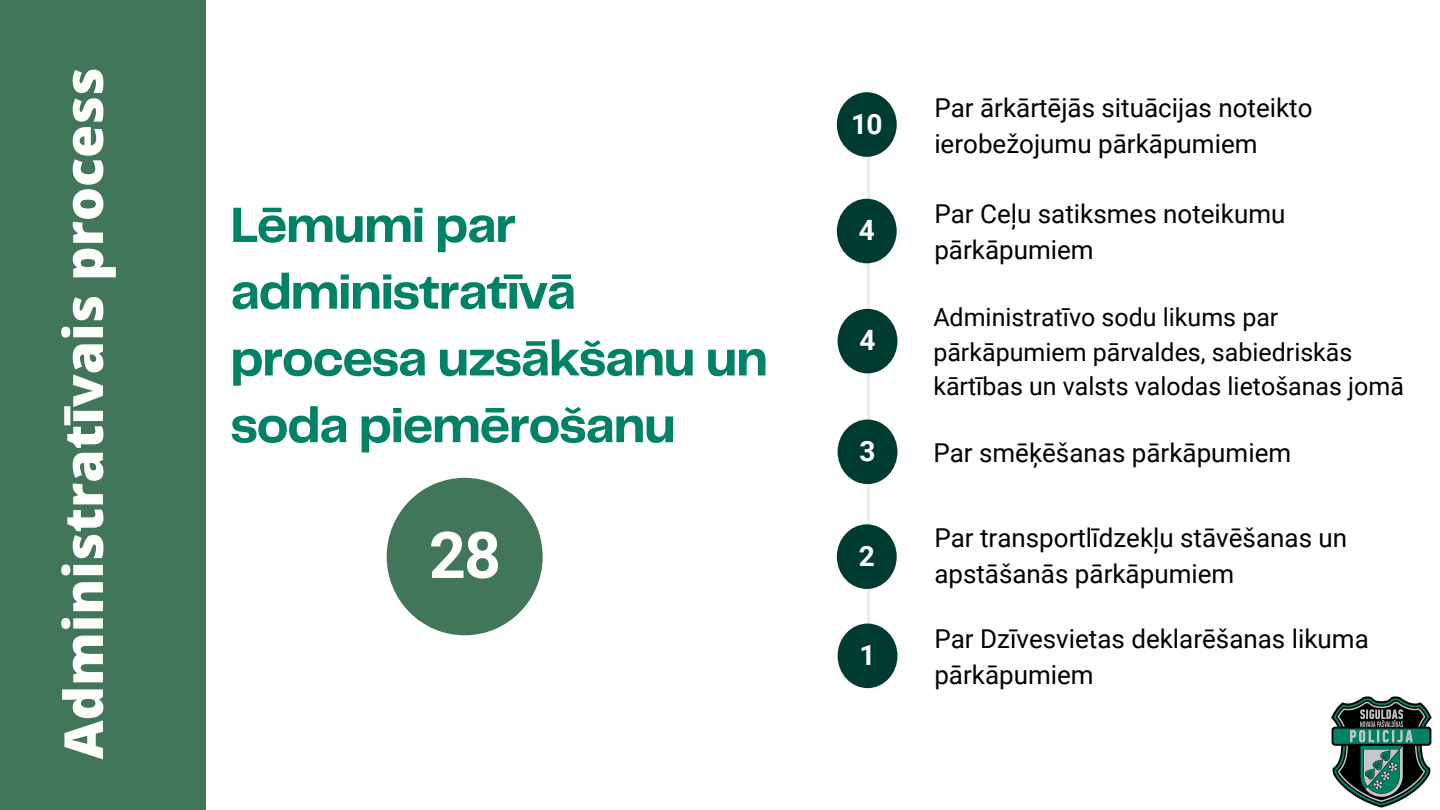
<style>
.page{position:relative;width:1440px;height:810px;background:#fff}
.page>*{position:absolute;margin:0;border:0;box-sizing:border-box;transform-origin:0 0}
.t1{font:700 64.5px "Roboto";color:#fff}
.t2{font:800 53.7px "Open Sans";color:#fefefc}
.t3{font:700 51.4px/66.8px "Telegraf";letter-spacing:-.03em;color:#018165}
.t4{font:700 28px "Roboto";color:#fff}
.t5{font:26px/36px "Roboto";color:#000}
.t6{font:25px/34.5px "Roboto";color:#000}
</style>
<div class="page">
<div style="left:0;top:0;width:206px;height:810px;background:#41765a"></div>
<hr style="left:867px;top:92px;width:3px;height:596px;background:#ebebeb">
<div style="left:837px;top:92px;width:60px;height:65px;background:#003b31;border-radius:50%"></div>
<div style="left:837px;top:199px;width:60px;height:64px;background:#003b31;border-radius:50%"></div>
<div style="left:838px;top:309px;width:59px;height:64px;background:#003b31;border-radius:50%"></div>
<div style="left:838px;top:420px;width:59px;height:64px;background:#003b31;border-radius:50%"></div>
<div style="left:837px;top:524px;width:60px;height:65px;background:#003b31;border-radius:50%"></div>
<div style="left:838px;top:624px;width:59px;height:64px;background:#003b31;border-radius:50%"></div>
<div style="left:387px;top:478px;width:156px;height:157px;background:#41765a;border-radius:50%"></div>
<img style="left:1331px;top:696px;width:101px;height:112px">
<p class="t2" style="left:46px;top:759px;width:693px;rotate:-90deg">Administratīvais process</p>
<p class="t4" style="left:851px;top:108px;width:33px">10</p>
<p class="t5" style="left:934px;top:90px;width:380px">Par ārkārtējās situācijas noteikto ierobežojumu pārkāpumiem</p>
<p class="t3" style="left:230px;top:194px;width:539px">Lēmumi par administratīvā procesa uzsākšanu un soda piemērošanu</p>
<p class="t5" style="left:934px;top:196px;width:353px">Par Ceļu satiksmes noteikumu pārkāpumiem</p>
<p class="t4" style="left:859px;top:214px;width:18px">4</p>
<p class="t6" style="left:933px;top:300px;width:472px">Administratīvo sodu likums par pārkāpumiem pārvaldes, sabiedriskās kārtības un valsts valodas lietošanas jomā</p>
<p class="t4" style="left:860px;top:324px;width:18px">4</p>
<p class="t4" style="left:860px;top:435px;width:18px">3</p>
<p class="t5" style="left:933px;top:435px;width:359px">Par smēķēšanas pārkāpumiem</p>
<p class="t1" style="left:429px;top:518px;width:74px">28</p>
<p class="t4" style="left:859px;top:540px;width:18px">2</p>
<p class="t4" style="left:860px;top:639px;width:18px">1</p>
<p class="t5" style="left:934px;top:520px;width:414px">Par transportlīdzekļu stāvēšanas un</p>
<p class="t5" style="left:934px;top:556px;width:301px">apstāšanās pārkāpumiem</p>
<p class="t5" style="left:934px;top:621px;width:436px">Par Dzīvesvietas deklarēšanas likuma pārkāpumiem</p>
</div>
